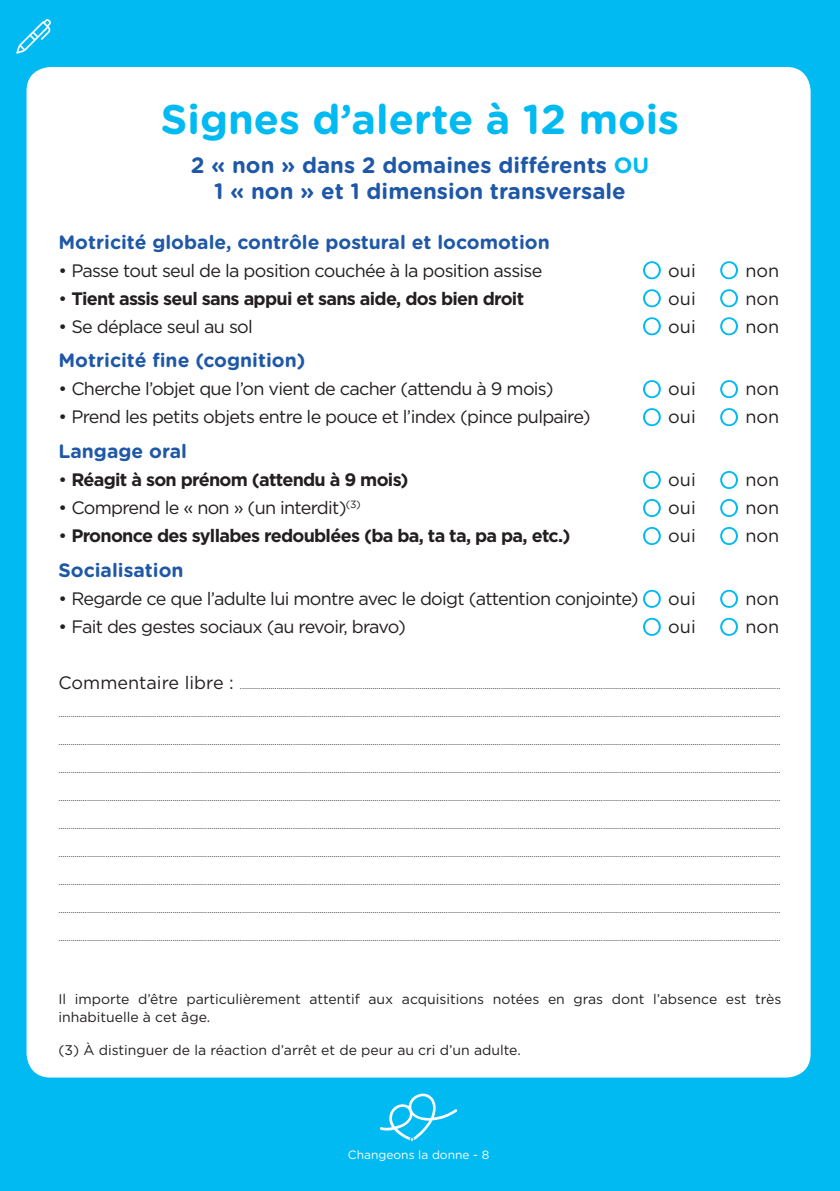
<style>
.page{position:relative;width:840px;height:1191px;background:#fff}
.page>*{position:absolute;margin:0;border:0;box-sizing:border-box;transform-origin:0 0}
.t1{font:700 41.4px "Gotham Rounded";color:#00baf1}
.t2{font:700 22.2px/26.6px "Gotham Rounded";color:#1e58a7;text-align:center}
.t3{font:700 19.4px "Gotham Rounded";color:#1e58a7}
.t4{font:18px "Gotham";letter-spacing:-.04em;color:#231f20}
.t5{font:700 18px "Gotham";letter-spacing:-.04em;color:#231f20}
.t6{font:14px/18px "Gotham";color:#231f20}
.t7{font:12px "Gotham Rounded";color:#fff}
.t8{font:8.4px "Gotham";color:#231f20}
.s1{font-size:22px;color:#00baf1}
.s2{font-weight:400}
.s3{font-size:18px}
</style>
<div class="page">
<div style="left:0;top:0;width:839px;height:1191px;background:#00baf1"></div>
<hr style="left:839px;top:0;width:1px;height:1191px;background:#00baf1">
<div style="left:27px;top:67px;width:783px;height:1010px;background:#fff;border-radius:24px"></div>
<svg style="left:643px;top:261px;width:17px;height:18px"></svg>
<svg style="left:720px;top:261px;width:17px;height:18px"></svg>
<svg style="left:643px;top:289px;width:17px;height:18px"></svg>
<svg style="left:720px;top:289px;width:17px;height:18px"></svg>
<svg style="left:643px;top:317px;width:17px;height:18px"></svg>
<svg style="left:720px;top:317px;width:17px;height:18px"></svg>
<svg style="left:643px;top:380px;width:17px;height:18px"></svg>
<svg style="left:720px;top:380px;width:17px;height:18px"></svg>
<svg style="left:643px;top:408px;width:17px;height:18px"></svg>
<svg style="left:720px;top:408px;width:17px;height:18px"></svg>
<svg style="left:643px;top:471px;width:17px;height:18px"></svg>
<svg style="left:720px;top:471px;width:17px;height:18px"></svg>
<svg style="left:643px;top:499px;width:17px;height:18px"></svg>
<svg style="left:720px;top:499px;width:17px;height:18px"></svg>
<svg style="left:643px;top:527px;width:17px;height:18px"></svg>
<svg style="left:720px;top:527px;width:17px;height:18px"></svg>
<svg style="left:643px;top:590px;width:17px;height:18px"></svg>
<svg style="left:720px;top:590px;width:17px;height:18px"></svg>
<svg style="left:643px;top:618px;width:17px;height:18px"></svg>
<svg style="left:720px;top:618px;width:17px;height:18px"></svg>
<svg style="left:16px;top:19px;width:35px;height:35px"></svg>
<svg style="left:380px;top:1093px;width:78px;height:48px"></svg>
<h1 class="t1" style="left:161px;top:89px;width:519px">Signes d’alerte à 12 mois</h1>
<h2 class="t2" style="left:190px;top:150px;width:460px">2 « non » dans 2 domaines différents <span class="s1">OU<br></span>1 « non » et 1 dimension transversale</h2>
<h3 class="t3" style="left:58px;top:227px;width:492px">Motricité globale, contrôle postural et locomotion</h3>
<h3 class="t4" style="left:58px;top:259px;width:485px">• Passe tout seul de la position couchée à la position assise</h3>
<h3 class="t4" style="left:668px;top:259px;width:29px">oui</h3>
<h3 class="t4" style="left:745px;top:259px;width:35px">non</h3>
<h3 class="t5" style="left:58px;top:286px;width:467px"><span class="s2">•</span> Tient assis seul sans appui et sans aide, dos bien droit</h3>
<h3 class="t4" style="left:668px;top:287px;width:29px">oui</h3>
<h3 class="t4" style="left:745px;top:287px;width:35px">non</h3>
<h3 class="t4" style="left:58px;top:315px;width:196px">• Se déplace seul au sol</h3>
<h3 class="t4" style="left:668px;top:315px;width:29px">oui</h3>
<h3 class="t4" style="left:745px;top:315px;width:35px">non</h3>
<h3 class="t3" style="left:58px;top:346px;width:248px">Motricité fine (cognition)</h3>
<h3 class="t4" style="left:58px;top:377px;width:496px">• Cherche l’objet que l’on vient de cacher (attendu à 9 mois)</h3>
<h3 class="t4" style="left:668px;top:377px;width:29px">oui</h3>
<h3 class="t4" style="left:745px;top:377px;width:35px">non</h3>
<h3 class="t4" style="left:58px;top:405px;width:533px">• Prend les petits objets entre le pouce et l’index (pince pulpaire)</h3>
<h3 class="t4" style="left:668px;top:405px;width:29px">oui</h3>
<h3 class="t4" style="left:745px;top:405px;width:35px">non</h3>
<h3 class="t3" style="left:58px;top:437px;width:130px">Langage oral</h3>
<h3 class="t5" style="left:58px;top:468px;width:351px"><span class="s2">•</span> Réagit à son prénom (attendu à 9 mois)</h3>
<h3 class="t4" style="left:668px;top:468px;width:29px">oui</h3>
<h3 class="t4" style="left:745px;top:468px;width:35px">non</h3>
<h3 class="t4" style="left:58px;top:496px;width:303px">• Comprend le « non » (un interdit)<sup>(3)</sup></h3>
<h3 class="t4" style="left:668px;top:496px;width:29px">oui</h3>
<h3 class="t4" style="left:745px;top:496px;width:35px">non</h3>
<h3 class="t5" style="left:58px;top:524px;width:513px"><span class="s2">•</span> Prononce des syllabes redoublées (ba ba, ta ta, pa pa, etc.)</h3>
<h3 class="t4" style="left:668px;top:524px;width:29px">oui</h3>
<h3 class="t4" style="left:745px;top:524px;width:35px">non</h3>
<h3 class="t3" style="left:58px;top:556px;width:127px">Socialisation</h3>
<h3 class="t4" style="left:58px;top:587px;width:581px">• Regarde ce que l’adulte lui montre avec le doigt (attention conjointe)</h3>
<h3 class="t4" style="left:668px;top:587px;width:29px">oui</h3>
<h3 class="t4" style="left:745px;top:587px;width:35px">non</h3>
<h3 class="t4" style="left:58px;top:615px;width:349px">• Fait des gestes sociaux (au revoir, bravo)</h3>
<h3 class="t4" style="left:668px;top:615px;width:29px">oui</h3>
<h3 class="t4" style="left:745px;top:615px;width:35px">non</h3>
<p class="t8" style="left:58px;top:681px;width:723px"><span class="s3">Commentaire libre :</span> .........................................................................................................................................................................................................................................................................</p>
<p class="t8" style="left:58px;top:709px;width:723px">..................................................................................................................................................................................................................................................................................................................................................................</p>
<p class="t8" style="left:58px;top:737px;width:723px">..................................................................................................................................................................................................................................................................................................................................................................</p>
<p class="t8" style="left:58px;top:765px;width:723px">..................................................................................................................................................................................................................................................................................................................................................................</p>
<p class="t8" style="left:58px;top:793px;width:723px">..................................................................................................................................................................................................................................................................................................................................................................</p>
<p class="t8" style="left:58px;top:821px;width:723px">..................................................................................................................................................................................................................................................................................................................................................................</p>
<p class="t8" style="left:58px;top:849px;width:723px">..................................................................................................................................................................................................................................................................................................................................................................</p>
<p class="t8" style="left:58px;top:876px;width:723px">..................................................................................................................................................................................................................................................................................................................................................................</p>
<p class="t8" style="left:58px;top:904px;width:723px">..................................................................................................................................................................................................................................................................................................................................................................</p>
<p class="t8" style="left:58px;top:932px;width:723px">..................................................................................................................................................................................................................................................................................................................................................................</p>
<h3 class="t6" style="left:58px;top:989px;width:724px">Il importe d’être particulièrement attentif aux acquisitions notées en gras dont l’absence est très inhabituelle à cet âge.</h3>
<h3 class="t6" style="left:58px;top:1040px;width:463px">(3) À distinguer de la réaction d’arrêt et de peur au cri d’un adulte.</h3>
<h3 class="t7" style="left:347px;top:1147px;width:143px">Changeons la donne - 8</h3>
</div>
